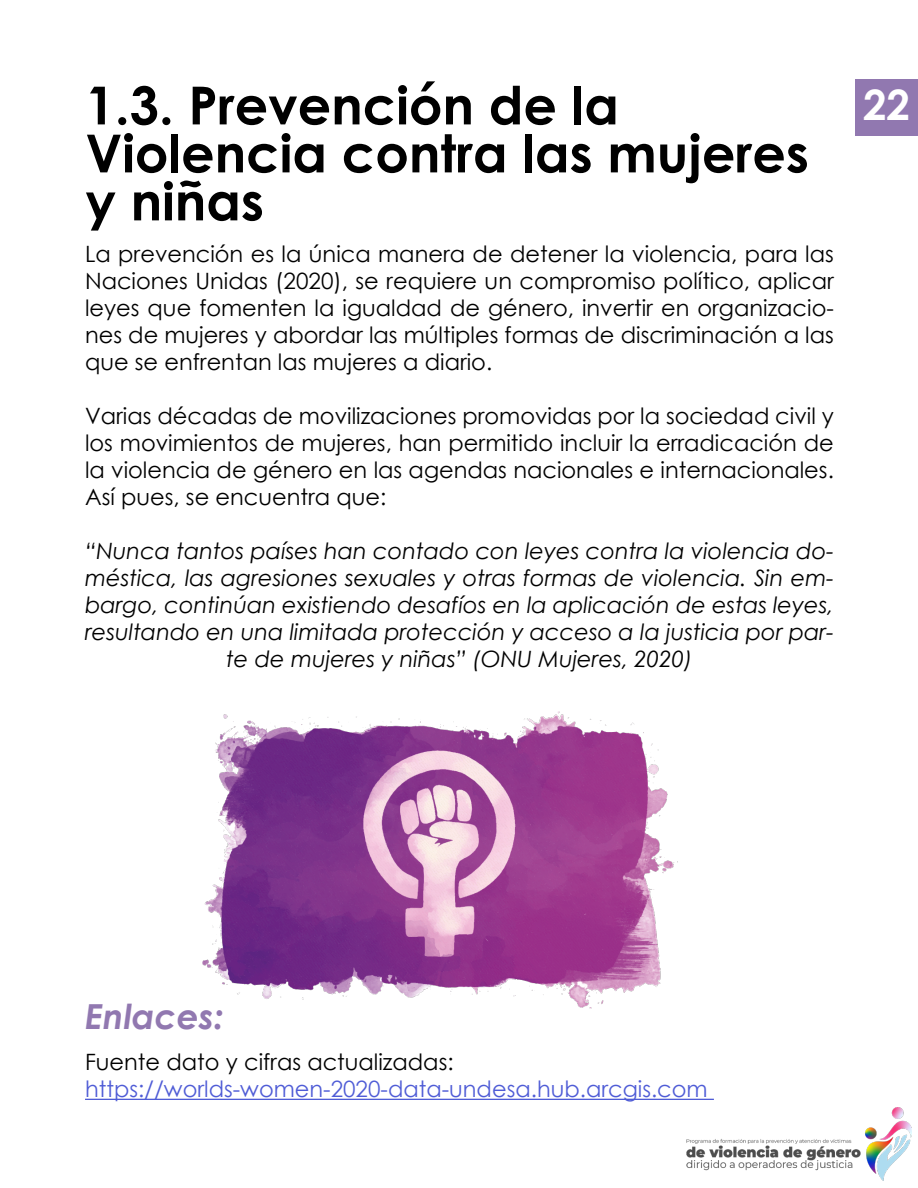
<style>
.page{position:relative;width:918px;height:1188px;background:#fff}
.page>*{position:absolute;margin:0;border:0;box-sizing:border-box;transform-origin:0 0}
.t1{font:700 52.5px/48px "Century Gothic";color:#000}
.t2{font:700 42px "Century Gothic";color:#fff}
.t3{font:italic 700 34.5px "Century Gothic";color:#9178b0}
.t4{font:22.5px/27px "Century Gothic";color:#000;text-align:justify}
.t5{font:italic 22.5px/27px "Century Gothic";color:#000;text-align:center}
.t6{font:22.5px "Century Gothic";color:#4f5cd6}
</style>
<div class="page">
<div style="left:855px;top:80px;width:63px;height:56px;background:#9178b0"></div>
<img style="left:686px;top:1107px;width:225px;height:74px">
<hr style="left:85px;top:1099px;width:629px;height:1px;background:#4f5cd6">
<img style="left:202px;top:711px;width:476px;height:298px">
<h1 class="t1" style="left:86px;top:79px;width:725px">1.3. Prevención de la<br>Violencia contra las mujeres y niñas</h1>
<h2 class="t2" style="left:863px;top:73px;width:49px">22</h2>
<p class="t4" style="left:85px;top:240px;width:750px">La prevención es la única manera de detener la violencia, para las Naciones Unidas (2020), se requiere un compromiso político, aplicar leyes que fomenten la igualdad de género, invertir en organizacio&shy;nes de mujeres y abordar las múltiples formas de discriminación a las que se enfrentan las mujeres a diario.</p>
<p class="t4" style="left:85px;top:402px;width:750px">Varias décadas de movilizaciones promovidas por la sociedad civil y los movimientos de mujeres, han permitido incluir la erradicación de la violencia de género en las agendas nacionales e internacionales.<br>Así pues, se encuentra que:</p>
<p class="t5" style="left:85px;top:537px;width:750px">“Nunca tantos países han contado con leyes contra la violencia do&shy;méstica, las agresiones sexuales y otras formas de violencia. Sin em&shy;bargo, continúan existiendo desafíos en la aplicación de estas leyes, resultando en una limitada protección y acceso a la justicia por par&shy;te de mujeres y niñas” (ONU Mujeres, 2020)</p>
<h3 class="t3" style="left:85px;top:991px;width:140px">Enlaces:</h3>
<p class="t4" style="left:85px;top:1048px;width:370px">Fuente dato y cifras actualizadas:</p>
<p class="t6" style="left:85px;top:1073px;width:624px">https://worlds-women-2020-data-undesa.hub.arcgis.com</p>
</div>
